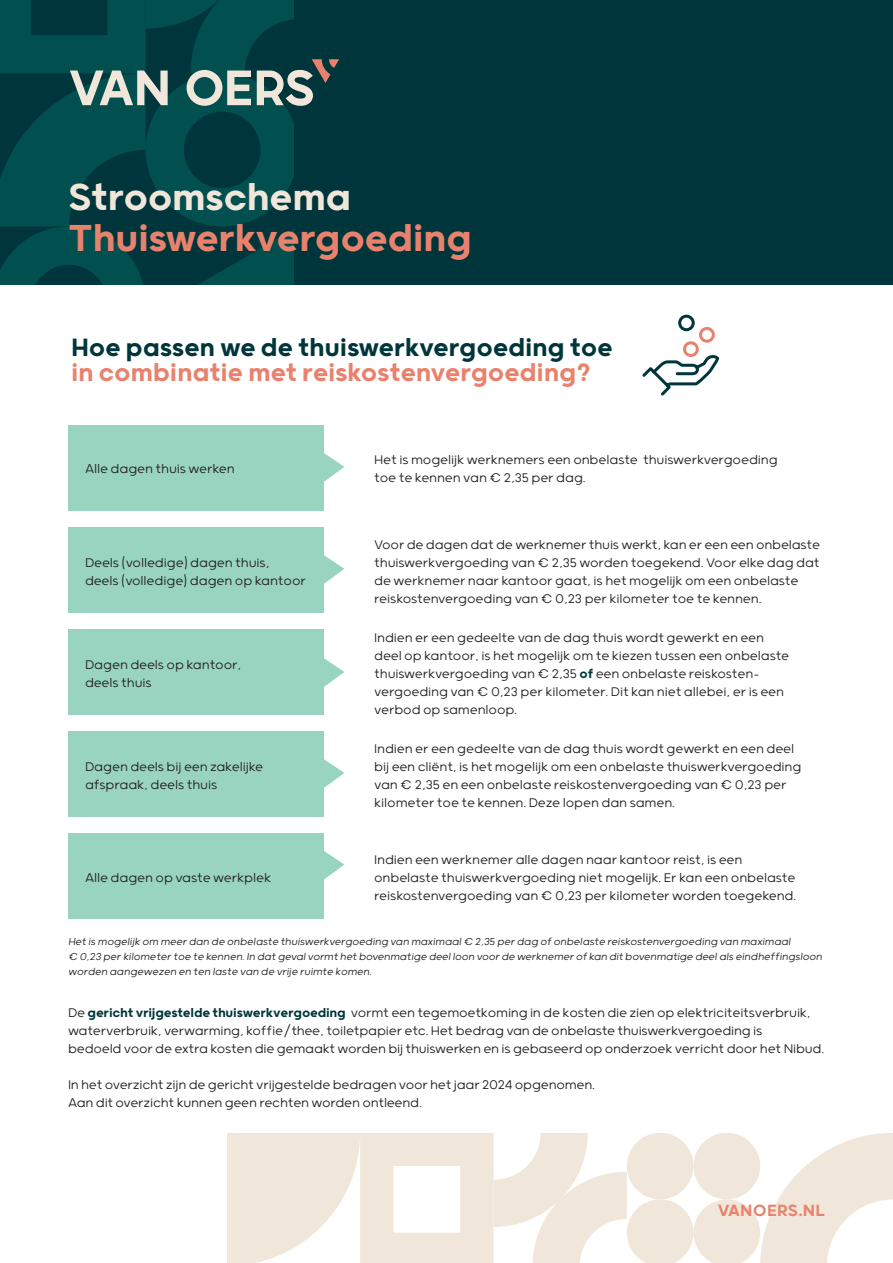
<style>
.page{position:relative;width:893px;height:1263px;background:#fff}
.page>*{position:absolute;margin:0;border:0;box-sizing:border-box;transform-origin:0 0}
.t1{font:500 45px "Grold";letter-spacing:-.015em;color:#e9826d}
.t2{font:500 45px "Grold";letter-spacing:-.015em;color:#f0e7da}
.t3{font:500 30px "Grold";letter-spacing:-.01em;color:#e9826d}
.t4{font:500 30px "Grold";letter-spacing:-.01em;color:#00363b}
.t5{font:500 19.5px "Grold";letter-spacing:.01em;color:#e9826d}
.t6{font:300 15px/18px "Grold";letter-spacing:-.01em;color:#231f20}
.t7{font:italic 300 12px/15px "Grold";letter-spacing:-.01em;color:#231f20}
.s1{font-weight:500;color:#00363b}
</style>
<div class="page">
<svg style="left:227px;top:1133px;width:666px;height:130px"></svg>
<div style="left:0;top:0;width:893px;height:285px;background:#00363b"></div>
<div style="left:68px;top:425px;width:255px;height:85px;background:#98d4c0"></div>
<div style="left:68px;top:527px;width:255px;height:85px;background:#98d4c0"></div>
<div style="left:68px;top:629px;width:255px;height:85px;background:#98d4c0"></div>
<div style="left:68px;top:731px;width:255px;height:85px;background:#98d4c0"></div>
<div style="left:68px;top:833px;width:255px;height:86px;background:#98d4c0"></div>
<svg style="left:0;top:0;width:339px;height:285px"></svg>
<svg style="left:323px;top:452px;width:21px;height:30px"></svg>
<svg style="left:323px;top:555px;width:21px;height:29px"></svg>
<svg style="left:323px;top:658px;width:21px;height:29px"></svg>
<svg style="left:323px;top:759px;width:21px;height:29px"></svg>
<svg style="left:323px;top:850px;width:21px;height:30px"></svg>
<svg style="left:642px;top:314px;width:78px;height:82px"></svg>
<h1 class="t2" style="left:68px;top:171px;width:285px">Stroomschema</h1>
<h1 class="t1" style="left:68px;top:211px;width:406px">Thuiswerkvergoeding</h1>
<h2 class="t4" style="left:71px;top:329px;width:543px">Hoe passen we de thuiswerkvergoeding toe</h2>
<h2 class="t3" style="left:71px;top:355px;width:522px">in combinatie met reiskostenvergoeding?</h2>
<p class="t6" style="left:85px;top:459px;width:151px">Alle dagen thuis werken</p>
<p class="t6" style="left:85px;top:553px;width:222px">Deels (volledige) dagen thuis, deels (volledige) dagen op kantoor</p>
<p class="t6" style="left:85px;top:655px;width:158px">Dagen deels op kantoor, deels thuis</p>
<p class="t6" style="left:85px;top:757px;width:180px">Dagen deels bij een zakelijke afspraak, deels thuis</p>
<p class="t6" style="left:85px;top:868px;width:188px">Alle dagen op vaste werkplek</p>
<p class="t6" style="left:374px;top:450px;width:405px">Het is mogelijk werknemers een onbelaste thuiswerkvergoeding toe te kennen van € 2,35 per dag.</p>
<p class="t6" style="left:374px;top:534px;width:447px">Voor de dagen dat de werknemer thuis werkt, kan er een een onbelaste thuiswerkvergoeding van € 2,35 worden toegekend. Voor elke dag dat de werknemer naar kantoor gaat, is het mogelijk om een onbelaste reiskostenvergoeding van € 0,23 per kilometer toe te kennen.</p>
<p class="t6" style="left:374px;top:628px;width:417px">Indien er een gedeelte van de dag thuis wordt gewerkt en een deel op kantoor, is het mogelijk om te kiezen tussen een onbelaste thuiswerkvergoeding van € 2,35 <span class="s1">of</span> een onbelaste reiskosten&shy;vergoeding van € 0,23 per kilometer. Dit kan niet allebei, er is een verbod op samenloop.</p>
<p class="t6" style="left:374px;top:739px;width:429px">Indien er een gedeelte van de dag thuis wordt gewerkt en een deel bij een cliënt, is het mogelijk om een onbelaste thuiswerkvergoeding van € 2,35 en een onbelaste reiskostenvergoeding van € 0,23 per kilometer toe te kennen. Deze lopen dan samen.</p>
<p class="t6" style="left:374px;top:850px;width:424px">Indien een werknemer alle dagen naar kantoor reist, is een onbelaste thuiswerkvergoeding niet mogelijk. Er kan een onbelaste reiskostenvergoeding van € 0,23 per kilometer worden toegekend.</p>
<p class="t7" style="left:68px;top:933px;width:756px">Het is mogelijk om meer dan de onbelaste thuiswerkvergoeding van maximaal € 2,35 per dag of onbelaste reiskostenvergoeding van maximaal<br>€ 0,23 per kilometer toe te kennen. In dat geval vormt het bovenmatige deel loon voor de werknemer of kan dit bovenmatige deel als eindheffingsloon worden aangewezen en ten laste van de vrije ruimte komen.</p>
<p class="t6" style="left:68px;top:1003px;width:758px">De <span class="s1">gericht vrijgestelde thuiswerkvergoeding</span> vormt een tegemoetkoming in de kosten die zien op elektriciteitsverbruik, waterverbruik, verwarming, koffie/thee, toiletpapier etc. Het bedrag van de onbelaste thuiswerkvergoeding is<br>bedoeld voor de extra kosten die gemaakt worden bij thuiswerken en is gebaseerd op onderzoek verricht door het Nibud.</p>
<p class="t6" style="left:68px;top:1075px;width:528px">In het overzicht zijn de gericht vrijgestelde bedragen voor het jaar 2024 opgenomen.<br>Aan dit overzicht kunnen geen rechten worden ontleend.</p>
<h3 class="t5" style="left:718px;top:1199px;width:109px">VANOERS.NL</h3>
</div>
